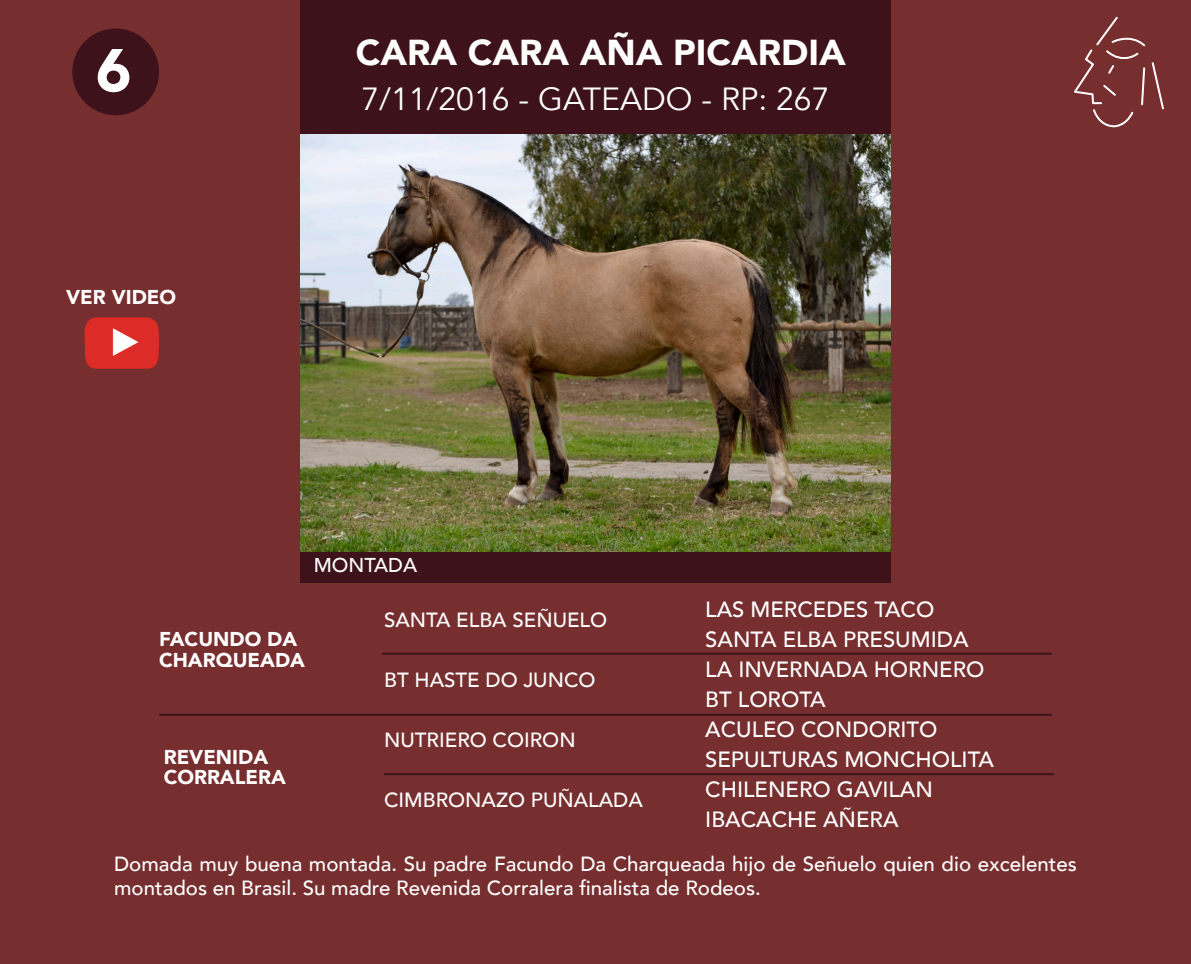
<style>
.page{position:relative;width:1191px;height:964px;background:#762e2f}
.page>*{position:absolute;margin:0;border:0;box-sizing:border-box;transform-origin:0 0}
.t1{font:900 60px "Avenir";color:#fff}
.t2{font:900 36px "Avenir";color:#fff}
.t3{font:32px "Avenir";color:#fff}
.t4{font:500 22px "Avenir";color:#fff}
.t5{font:500 20.4px/24px "Avenir";color:#fff}
.t6{font:900 20px/20.4px "Avenir";color:#fff}
.t7{font:500 20px "Avenir";color:#fff}
</style>
<div class="page">
<div style="left:72px;top:29px;width:87px;height:86px;background:#3d121b;border-radius:50%"></div>
<svg style="left:1074px;top:16px;width:90px;height:112px"></svg>
<img style="left:84px;top:317px;width:75px;height:52px">
<div style="left:300px;top:543px;width:590px;height:40px;background:#3d121b"></div>
<div style="left:300px;top:0;width:590px;height:135px;background:#3d121b"></div>
<img style="left:300px;top:135px;width:590px;height:416px">
<hr style="left:382px;top:653px;width:669px;height:2px;background:#3d121b">
<hr style="left:384px;top:773px;width:670px;height:2px;background:#3d121b">
<hr style="left:159px;top:714px;width:892px;height:2px;background:#3d121b">
<p class="t1" style="left:96px;top:19px;width:37px">6</p>
<p class="t6" style="left:66px;top:286px;width:111px">VER VIDEO</p>
<p class="t2" style="left:356px;top:21px;width:491px">CARA CARA AÑA PICARDIA</p>
<p class="t3" style="left:361px;top:80px;width:469px">7/11/2016 - GATEADO - RP: 267</p>
<p class="t7" style="left:314px;top:548px;width:105px">MONTADA</p>
<p class="t6" style="left:159px;top:628px;width:147px">FACUNDO DA<br>CHARQUEADA</p>
<p class="t5" style="left:384px;top:607px;width:225px">SANTA ELBA SEÑUELO</p>
<p class="t5" style="left:384px;top:667px;width:213px">BT HASTE DO JUNCO</p>
<p class="t6" style="left:164px;top:746px;width:106px">REVENIDA</p>
<p class="t6" style="left:164px;top:767px;width:124px">CORRALERA</p>
<p class="t5" style="left:384px;top:727px;width:193px">NUTRIERO COIRON</p>
<p class="t5" style="left:384px;top:787px;width:260px">CIMBRONAZO PUÑALADA</p>
<p class="t4" style="left:705px;top:590px;width:230px">LAS MERCEDES TACO</p>
<p class="t4" style="left:705px;top:620px;width:265px">SANTA ELBA PRESUMIDA</p>
<p class="t4" style="left:705px;top:650px;width:281px">LA INVERNADA HORNERO</p>
<p class="t4" style="left:705px;top:680px;width:122px">BT LOROTA</p>
<p class="t4" style="left:705px;top:710px;width:234px">ACULEO CONDORITO</p>
<p class="t4" style="left:705px;top:740px;width:290px">SEPULTURAS MONCHOLITA</p>
<p class="t4" style="left:705px;top:770px;width:229px">CHILENERO GAVILAN</p>
<p class="t4" style="left:705px;top:800px;width:195px">IBACACHE AÑERA</p>
<p class="t5" style="left:114px;top:851px;width:964px">Domada muy buena montada. Su padre Facundo Da Charqueada hijo de Señuelo quien dio excelentes montados en Brasil. Su madre Revenida Corralera finalista de Rodeos.</p>
</div>
